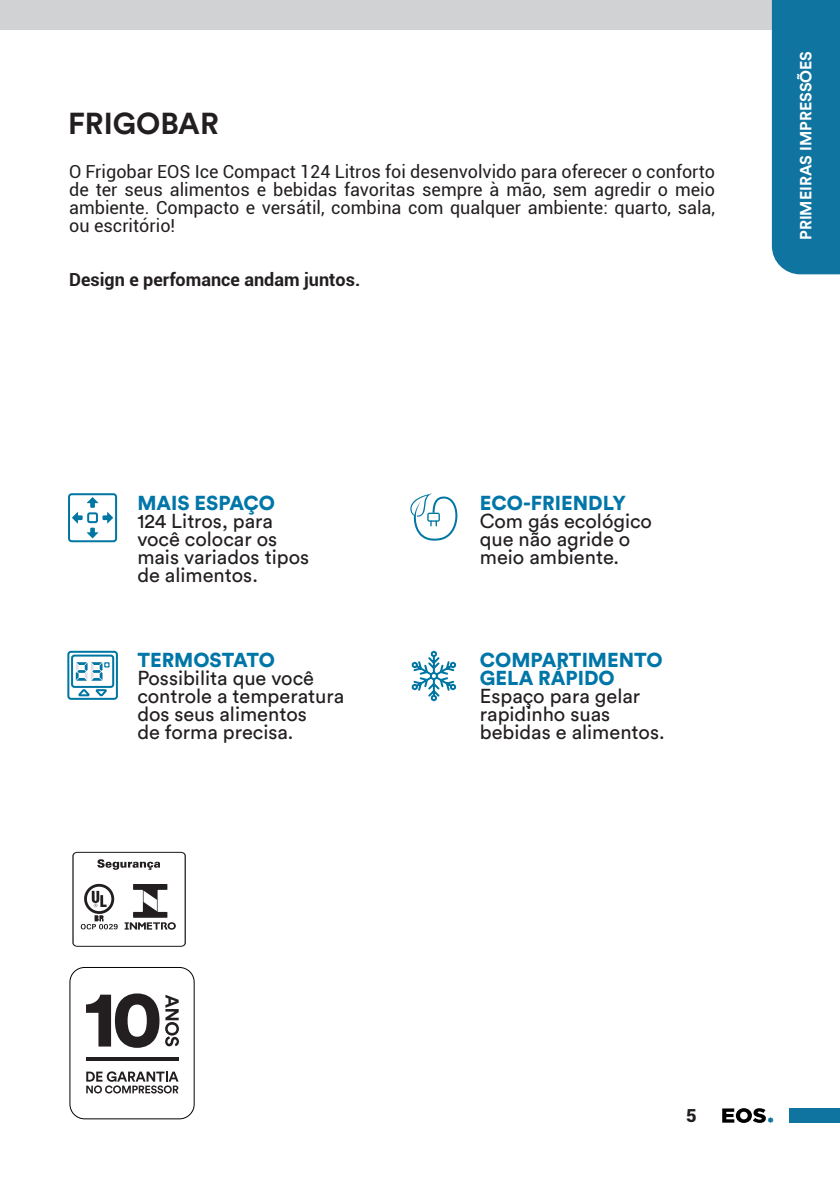
<style>
.page{position:relative;width:840px;height:1191px;background:#fff}
.page>*{position:absolute;margin:0;border:0;box-sizing:border-box;transform-origin:0 0}
.Capítulo{font:700 30px "Circular Std";color:#231f20}
.t1{font:20px/18px "Circular Std";color:#231f20}
.t2{font:900 20px "Circular Std";color:#0076a8}
.t3{font:18px/18px "Roboto";color:#231f20;text-align:justify}
.t4{font:700 18px "Roboto";color:#231f20}
.t5{font:900 18px "Roboto";color:#231f20}
.LATERAL{font:700 16px "Circular Std";color:#fff}
</style>
<div class="page">
<div style="left:788px;top:1108px;width:51px;height:15px;background:#0f74a0"></div>
<svg style="left:722px;top:1108px;width:50px;height:15px"></svg>
<div style="left:0;top:0;width:839px;height:29px;background:#d1d2d4"></div>
<div style="left:771px;top:0;width:68px;height:274px;background:#0f749f"></div>
<div style="left:68px;top:493px;width:49px;height:49px;border:2px solid #0076a3;border-radius:3px"></div>
<svg style="left:72px;top:497px;width:41px;height:41px"></svg>
<div style="left:87px;top:512px;width:11px;height:11px;border:2px solid #0076a3;border-radius:2px"></div>
<svg style="left:410px;top:493px;width:48px;height:48px"></svg>
<svg style="left:67px;top:650px;width:51px;height:50px"></svg>
<svg style="left:411px;top:650px;width:45px;height:52px"></svg>
<svg style="left:72px;top:852px;width:114px;height:94px"></svg>
<div style="left:69px;top:967px;width:125px;height:152px;border:1px solid #030303;border-radius:15px"></div>
<svg style="left:86px;top:993px;width:73px;height:54px"></svg>
<svg style="left:165px;top:994px;width:14px;height:52px"></svg>
<svg style="left:86px;top:1071px;width:92px;height:22px"></svg>
<hr style="left:86px;top:1057px;width:92px;height:4px;background:#231f20">
<p class="Capítulo" style="left:68px;top:104px;width:152px">FRIGOBAR</p>
<p class="t3" style="left:69px;top:162px;width:647px">O Frigobar EOS Ice Compact 124 Litros foi desenvolvido para oferecer o conforto de ter seus alimentos e bebidas favoritas sempre à mão, sem agredir o meio ambiente. Compacto e versátil, combina com qualquer ambiente: quarto, sala, ou escritório!</p>
<p class="t4" style="left:69px;top:267px;width:292px">Design e perfomance andam juntos.</p>
<p class="t2" style="left:137px;top:490px;width:139px">MAIS ESPAÇO</p>
<p class="t1" style="left:137px;top:512px;width:137px">124 Litros, para</p>
<p class="t1" style="left:137px;top:530px;width:141px">você colocar os</p>
<p class="t1" style="left:137px;top:548px;width:173px">mais variados tipos</p>
<p class="t1" style="left:137px;top:566px;width:122px">de alimentos.</p>
<p class="t2" style="left:137px;top:646px;width:139px">TERMOSTATO</p>
<p class="t1" style="left:137px;top:668px;width:208px">Possibilita que você controle a temperatura dos seus alimentos</p>
<p class="t1" style="left:137px;top:722px;width:157px">de forma precisa.</p>
<p class="t2" style="left:479px;top:490px;width:147px">ECO-FRIENDLY</p>
<p class="t1" style="left:479px;top:512px;width:174px">Com gás ecológico</p>
<p class="t1" style="left:479px;top:530px;width:152px">que não agride o</p>
<p class="t1" style="left:479px;top:548px;width:141px">meio ambiente.</p>
<p class="t2" style="left:479px;top:646px;width:184px">COMPARTIMENTO</p>
<p class="t2" style="left:479px;top:664px;width:136px">GELA RÁPIDO</p>
<p class="t1" style="left:479px;top:686px;width:162px">Espaço para gelar</p>
<p class="t1" style="left:479px;top:704px;width:132px">rapidinho suas</p>
<p class="t1" style="left:479px;top:722px;width:186px">bebidas e alimentos.</p>
<p class="LATERAL" style="left:795px;top:240px;width:191px;rotate:-90deg">PRIMEIRAS IMPRESSÕES</p>
<p class="t5" style="left:685px;top:1102px;width:12px">5</p>
</div>
